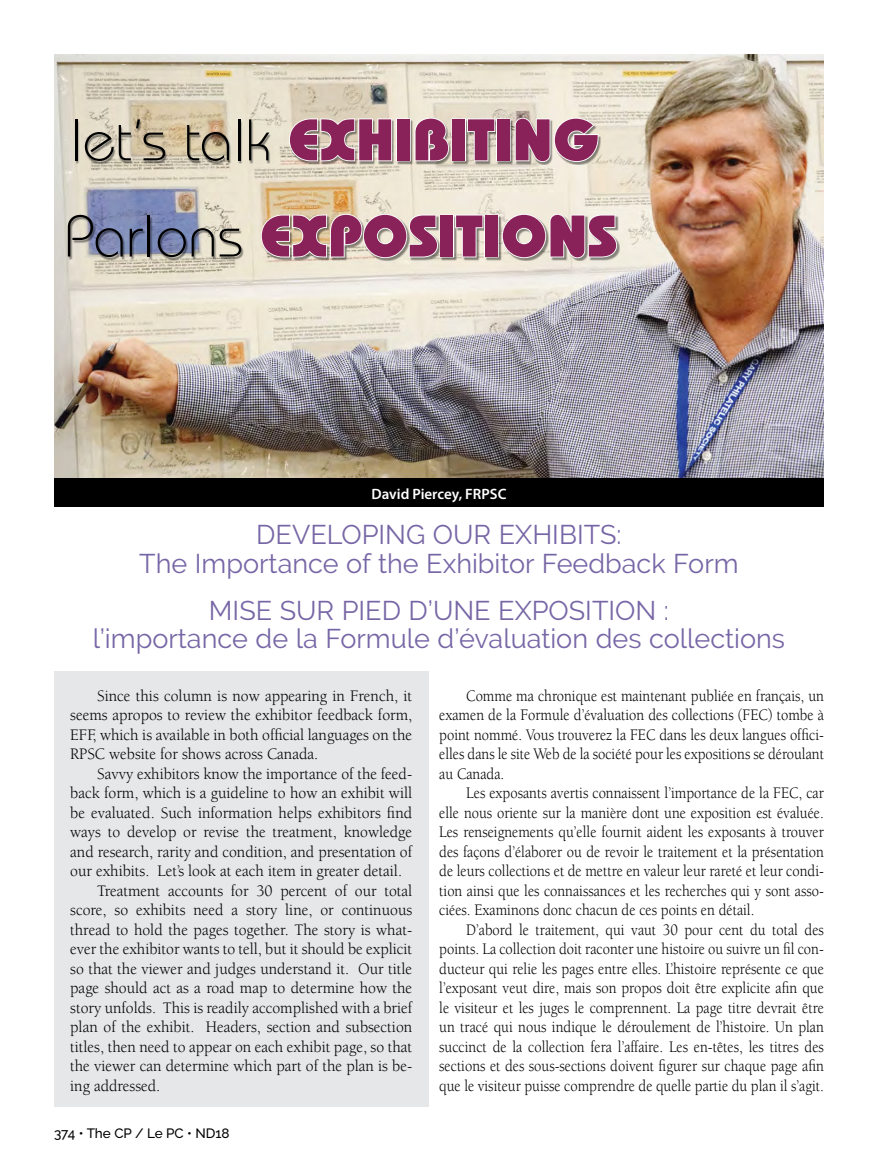
<style>
.page{position:relative;width:878px;height:1161px;background:#fff}
.page>*{position:absolute;margin:0;border:0;box-sizing:border-box;transform-origin:0 0}
.t1{font:800 58.65px "Bauhaus";color:#8a225a}
.t2{font:27px/28.5px "Raleway";color:#7766a6;text-align:center}
.t3{font:16.5px/19.5px "Berkeley";color:#000;text-align:justify;scale:.88 1}
.t4{font:16.5px/19.5px "Berkeley";color:#000;text-align:justify;scale:.95 1}
.t5{font:600 15px "Myriad Pro";color:#fff}
.t6{font:500 13.5px "Raleway";color:#000}
.s1{font-weight:300;color:#000}
</style>
<div class="page">
<div style="left:54px;top:671px;width:374px;height:436px;background:#e6e7e8"></div>
<img style="left:54px;top:54px;width:770px;height:424px">
<div style="left:76px;top:118px;width:525px;height:47px;background:#000;opacity:.45"></div>
<svg style="left:288px;top:118px;width:105px;height:44px;background:#a9a499"></svg>
<div style="left:396px;top:118px;width:14px;height:43px;border:2px solid #fff"></div>
<svg style="left:413px;top:117px;width:37px;height:45px"></svg>
<div style="left:451px;top:118px;width:15px;height:43px;border:2px solid #fff"></div>
<svg style="left:466px;top:118px;width:30px;height:44px"></svg>
<div style="left:496px;top:118px;width:14px;height:43px;border:2px solid #fff"></div>
<svg style="left:514px;top:117px;width:85px;height:46px;background:#afaba3"></svg>
<div style="left:54px;top:478px;width:770px;height:29px;background:#000"></div>
<div style="left:69px;top:215px;width:551px;height:46px;background:#000;opacity:.45"></div>
<svg style="left:260px;top:213px;width:179px;height:46px;background:#b1a99a"></svg>
<div style="left:439px;top:215px;width:15px;height:42px;border:2px solid #fff"></div>
<svg style="left:454px;top:214px;width:30px;height:44px"></svg>
<div style="left:484px;top:215px;width:14px;height:42px;border:2px solid #fff"></div>
<svg style="left:501px;top:213px;width:117px;height:46px;background:#b3b0a7"></svg>
<h1 class="t1" style="left:70px;top:105px;width:531px"><span class="s1">let’s talk</span> EXHIBITING</h1>
<h1 class="t1" style="left:64px;top:201px;width:554px"><span class="s1">Parlons</span> EXPOSITIONS</h1>
<p class="t5" style="left:371px;top:484px;width:136px">David Piercey, FRPSC</p>
<h2 class="t2" style="left:139px;top:520px;width:601px">DEVELOPING OUR EXHIBITS:<br>The Importance of the Exhibitor Feedback Form</h2>
<h2 class="t2" style="left:93px;top:596px;width:693px">MISE SUR PIED D’UNE EXPOSITION :<br>l’importance de la Formule d’évaluation des collections</h2>
<p class="t4" style="left:70px;top:686px;width:361px;text-indent:27px">Since this column is now appearing in French, it seems apropos to review the exhibitor feedback form, EFF, which is available in both official languages on the RPSC website for shows across Canada.</p>
<p class="t4" style="left:97px;top:764px;width:333px">Savvy exhibitors know the importance of the feed-</p>
<p class="t4" style="left:70px;top:784px;width:361px">back form, which is a guideline to how an exhibit will</p>
<p class="t4" style="left:70px;top:803px;width:361px">be evaluated. Such information helps exhibitors find</p>
<p class="t4" style="left:70px;top:823px;width:361px">ways to develop or revise the treatment, knowledge</p>
<p class="t4" style="left:70px;top:842px;width:361px">and research, rarity and condition, and presentation of</p>
<p class="t4" style="left:70px;top:862px;width:351px">our exhibits. Let’s look at each item in greater detail.</p>
<p class="t4" style="left:97px;top:881px;width:333px">Treatment accounts for 30 percent of our total</p>
<p class="t4" style="left:70px;top:901px;width:361px">score, so exhibits need a story line, or continuous</p>
<p class="t4" style="left:70px;top:920px;width:361px">thread to hold the pages together. The story is what-</p>
<p class="t4" style="left:70px;top:940px;width:361px">ever the exhibitor wants to tell, but it should be explicit</p>
<p class="t4" style="left:70px;top:959px;width:361px">so that the viewer and judges understand it. Our title</p>
<p class="t4" style="left:70px;top:979px;width:361px">page should act as a road map to determine how the</p>
<p class="t4" style="left:70px;top:998px;width:361px">story unfolds. This is readily accomplished with a brief</p>
<p class="t4" style="left:70px;top:1018px;width:361px">plan of the exhibit. Headers, section and subsection</p>
<p class="t4" style="left:70px;top:1037px;width:361px">titles, then need to appear on each exhibit page, so that</p>
<p class="t4" style="left:70px;top:1057px;width:361px">the viewer can determine which part of the plan is be-</p>
<p class="t4" style="left:70px;top:1076px;width:96px">ing addressed.</p>
<p class="t6" style="left:54px;top:1126px;width:177px">374 • The CP / Le PC • ND18</p>
<p class="t3" style="left:439px;top:686px;width:438px;text-indent:27px">Comme ma chronique est maintenant publiée en français, un examen de la Formule d’évaluation des collections (FEC) tombe à point nommé. Vous trouverez la FEC dans les deux langues offici&shy;elles dans le site Web de la société pour les expositions se déroulant au Canada.</p>
<p class="t3" style="left:439px;top:784px;width:438px;text-indent:27px">Les exposants avertis connaissent l’importance de la FEC, car elle nous oriente sur la manière dont une exposition est évaluée.<br>Les renseignements qu’elle fournit aident les exposants à trouver des façons d’élaborer ou de revoir le traitement et la présentation de leurs collections et de mettre en valeur leur rareté et leur condi&shy;tion ainsi que les connaissances et les recherches qui y sont asso&shy;ciées. Examinons donc chacun de ces points en détail.</p>
<p class="t3" style="left:439px;top:920px;width:438px;text-indent:27px">D’abord le traitement, qui vaut 30 pour cent du total des points. La collection doit raconter une histoire ou suivre un fil con&shy;ducteur qui relie les pages entre elles. L’histoire représente ce que l’exposant veut dire, mais son propos doit être explicite afin que le visiteur et les juges le comprennent. La page titre devrait être un tracé qui nous indique le déroulement de l’histoire. Un plan succinct de la collection fera l’affaire. Les en-têtes, les titres des sections et des sous-sections doivent figurer sur chaque page afin que le visiteur puisse comprendre de quelle partie du plan il s’agit.</p>
</div>
